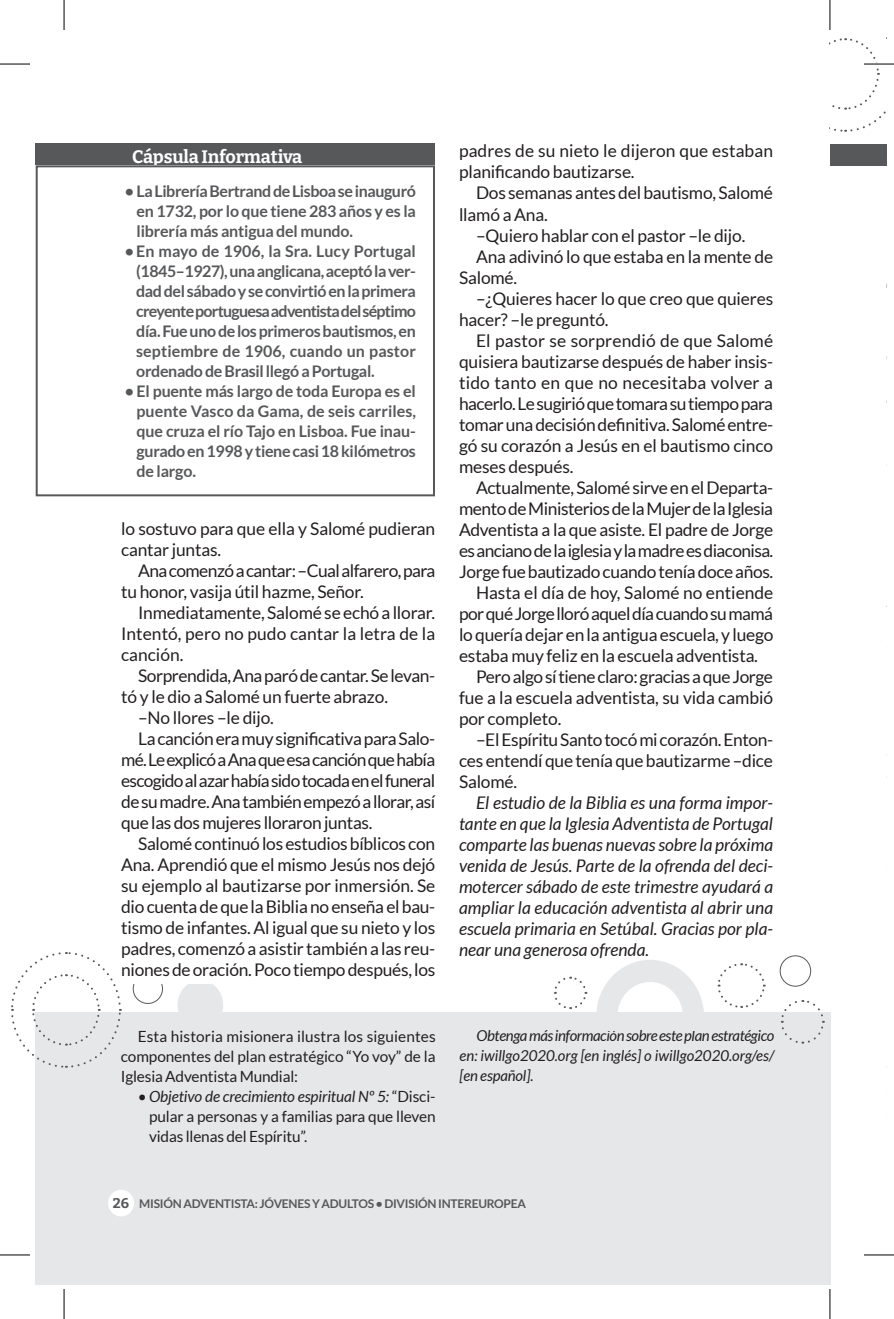
<style>
.page{position:relative;width:894px;height:1319px;background:#fff}
.page>*{position:absolute;margin:0;border:0;box-sizing:border-box;transform-origin:0 0}
.t1{font:700 18px "Bitter";letter-spacing:-.01em;color:#fff}
.t2{font:17.4px/21px "Lato";letter-spacing:-.01em;color:#231f20}
.t3{font:italic 17.4px/21px "Lato";color:#231f20;text-align:justify}
.t4{font:17.4px/21px "Lato";letter-spacing:-.03em;color:#231f20}
.t5{font:17.4px "Lato";letter-spacing:-.04em;color:#231f20}
.t6{font:17.4px "Lato";letter-spacing:.01em;color:#231f20}
.t7{font:17.4px "Lato";letter-spacing:-.035em;color:#231f20}
.t8{font:700 16px/20px "Lato";letter-spacing:-.01em;color:#57585a;text-align:justify}
.t9{font:15.4px/20px "Lato";letter-spacing:-.01em;color:#231f20;text-align:justify}
.t10{font:italic 15px/20px "Lato";color:#231f20;text-align:justify}
.t11{font:700 12px "Lato";letter-spacing:-.02em;color:#57585a}
.s1{font-style:italic}
.s2{font-family:"Bitter";font-size:14px}
</style>
<div class="page">
<svg style="left:829px;top:38px;width:57px;height:94px"></svg>
<div style="left:36px;top:143px;width:399px;height:22px;background:#57585a"></div>
<div style="left:36px;top:165px;width:399px;height:331px;border:2px solid #57585a"></div>
<div style="left:36px;top:1012px;width:795px;height:272px;background:#e6e7e9"></div>
<svg style="left:554px;top:976px;width:33px;height:34px"></svg>
<div style="left:177px;top:980px;width:46px;height:50px;background:#e6e7e9;border-radius:50%"></div>
<svg style="left:781px;top:1000px;width:43px;height:44px"></svg>
<div style="left:779px;top:955px;width:32px;height:31px;border:1px solid #57585a;border-radius:50%"></div>
<svg style="left:717px;top:963px;width:48px;height:45px"></svg>
<svg style="left:11px;top:952px;width:111px;height:116px"></svg>
<div style="left:133px;top:973px;width:30px;height:31px;border:1px solid #57585a;border-radius:50%"></div>
<svg style="left:596px;top:960px;width:108px;height:52px"></svg>
<div style="left:829px;top:144px;width:57px;height:22px;background:#57585a"></div>
<div style="left:121px;top:521px;width:314px;height:462px;background:#fff"></div>
<div style="left:108px;top:1189px;width:26px;height:27px;background:#fff;border-radius:50%"></div>
<hr style="left:863px;top:63px;width:30px;height:2px;background:#fff">
<hr style="left:0;top:64px;width:30px;height:1px;background:#000">
<hr style="left:863px;top:64px;width:30px;height:1px;background:#000">
<hr style="left:0;top:1254px;width:30px;height:1px;background:#000">
<hr style="left:863px;top:1254px;width:30px;height:1px;background:#000">
<hr style="left:64px;top:0;width:1px;height:30px;background:#000">
<hr style="left:64px;top:1289px;width:1px;height:30px;background:#000">
<hr style="left:829px;top:0;width:1px;height:30px;background:#000">
<hr style="left:829px;top:1289px;width:1px;height:30px;background:#000">
<p class="t1" style="left:132px;top:145px;width:172px">Cápsula Informativa</p>
<p class="t8" style="left:136px;top:181px;width:281px;text-indent:-12px">• La Librería Bertrand de Lisboa se inauguró en 1732, por lo que tiene 283 años y es la librería más antigua del mundo.</p>
<p class="t8" style="left:136px;top:241px;width:281px;text-indent:-11px">• En mayo de 1906, la Sra. Lucy Portugal (1845–1927), una anglicana, aceptó la ver&shy;dad del sábado y se convirtió en la primera creyente portuguesa adventista del séptimo día. Fue uno de los primeros bautismos, en septiembre de 1906, cuando un pastor ordenado de Brasil llegó a Portugal.</p>
<p class="t8" style="left:136px;top:381px;width:281px;text-indent:-12px">• El puente más largo de toda Europa es el puente Vasco da Gama, de seis carriles, que cruza el río Tajo en Lisboa. Fue inau&shy;gurado en 1998 y tiene casi 18 kilómetros de largo.</p>
<p class="t2" style="left:121px;top:518px;width:315px">lo sostuvo para que ella y Salomé pudieran cantar juntas.</p>
<p class="t4" style="left:121px;top:560px;width:316px;text-indent:17px">Ana comenzó a cantar: –Cual alfarero, para tu honor, vasija útil hazme, Señor.</p>
<p class="t2" style="left:121px;top:602px;width:316px;text-align:justify;text-indent:17px">Inmediatamente, Salomé se echó a llorar.<br>Intentó, pero no pudo cantar la letra de la canción.</p>
<p class="t2" style="left:138px;top:665px;width:298px">Sorprendida, Ana paró de cantar. Se levan-</p>
<p class="t2" style="left:121px;top:686px;width:268px">tó y le dio a Salomé un fuerte abrazo.</p>
<p class="t2" style="left:138px;top:707px;width:137px">–No llores –le dijo.</p>
<p class="t2" style="left:138px;top:728px;width:298px">LacancióneramuysignificativaparaSalo-</p>
<p class="t5" style="left:121px;top:750px;width:315px">mé. Le explicó a Ana que esa canción que había</p>
<p class="t5" style="left:121px;top:771px;width:315px">escogido al azar había sido tocada en el funeral</p>
<p class="t4" style="left:121px;top:791px;width:315px">de su madre. Ana también empezó a llorar, así</p>
<p class="t2" style="left:121px;top:812px;width:253px">que las dos mujeres lloraron juntas.</p>
<p class="t2" style="left:138px;top:833px;width:298px">Salomé continuó los estudios bíblicos con</p>
<p class="t2" style="left:121px;top:854px;width:316px">Ana. Aprendió que el mismo Jesús nos dejó</p>
<p class="t2" style="left:121px;top:875px;width:316px">su ejemplo al bautizarse por inmersión. Se</p>
<p class="t2" style="left:121px;top:896px;width:315px">dio cuenta de que la Biblia no enseña el bau-</p>
<p class="t2" style="left:121px;top:917px;width:315px">tismo de infantes. Al igual que su nieto y los</p>
<p class="t2" style="left:121px;top:938px;width:315px">padres, comenzó a asistir también a las reu-</p>
<p class="t2" style="left:121px;top:959px;width:316px">niones de oración. Poco tiempo después, los</p>
<p class="t9" style="left:121px;top:1026px;width:316px;text-indent:17px">Esta historia misionera ilustra los siguientes componentes del plan estratégico “Yo voy” de la Iglesia Adventista Mundial:</p>
<p class="t9" style="left:149px;top:1086px;width:288px;text-indent:-11px">• <span class="s1">Objetivo de crecimiento espiritual Nº 5:</span> “Disci&shy;pular a personas y a familias para que lleven vidas llenas del Espíritu”.</p>
<p class="t2" style="left:459px;top:141px;width:315px">padres de su nieto le dijeron que estaban planificando bautizarse.</p>
<p class="t2" style="left:476px;top:183px;width:298px">Dos semanas antes del bautismo, Salomé</p>
<p class="t2" style="left:459px;top:204px;width:90px">llamó a Ana.</p>
<p class="t2" style="left:476px;top:225px;width:271px">–Quiero hablar con el pastor –le dijo.</p>
<p class="t2" style="left:476px;top:246px;width:298px">Ana adivinó lo que estaba en la mente de</p>
<p class="t2" style="left:459px;top:267px;width:60px">Salomé.</p>
<p class="t2" style="left:476px;top:288px;width:299px">–¿Quieres hacer lo que creo que quieres</p>
<p class="t2" style="left:459px;top:309px;width:151px">hacer? –le preguntó.</p>
<p class="t6" style="left:476px;top:330px;width:298px">El pastor se sorprendió de que Salomé</p>
<p class="t2" style="left:459px;top:351px;width:315px">quisiera bautizarse después de haber insis-</p>
<p class="t6" style="left:459px;top:372px;width:315px">tido tanto en que no necesitaba volver a</p>
<p class="t4" style="left:459px;top:393px;width:315px">hacerlo. Le sugirió que tomara su tiempo para</p>
<p class="t2" style="left:459px;top:414px;width:315px">tomarunadecisióndefinitiva.Saloméentre-</p>
<p class="t2" style="left:459px;top:435px;width:316px">gó su corazón a Jesús en el bautismo cinco</p>
<p class="t2" style="left:459px;top:456px;width:116px">meses después.</p>
<p class="t2" style="left:476px;top:477px;width:298px">Actualmente, Salomé sirve en el Departa-</p>
<p class="t2" style="left:459px;top:498px;width:315px">mento de Ministerios de la Mujer de la Iglesia</p>
<p class="t2" style="left:459px;top:519px;width:316px">Adventista a la que asiste. El padre de Jorge</p>
<p class="t7" style="left:459px;top:540px;width:316px">es anciano de la iglesia y la madre es diaconisa.</p>
<p class="t2" style="left:459px;top:561px;width:316px">Jorge fue bautizado cuando tenía doce años.</p>
<p class="t2" style="left:476px;top:582px;width:299px">Hasta el día de hoy, Salomé no entiende</p>
<p class="t4" style="left:459px;top:603px;width:315px">por qué Jorge lloró aquel día cuando su mamá</p>
<p class="t2" style="left:459px;top:624px;width:316px">lo quería dejar en la antigua escuela, y luego</p>
<p class="t2" style="left:459px;top:645px;width:300px">estaba muy feliz en la escuela adventista.</p>
<p class="t2" style="left:476px;top:666px;width:298px">Pero algo sí tiene claro: gracias a que Jorge</p>
<p class="t2" style="left:459px;top:687px;width:315px">fue a la escuela adventista, su vida cambió</p>
<p class="t2" style="left:459px;top:708px;width:104px">por completo.</p>
<p class="t2" style="left:476px;top:729px;width:298px">–El Espíritu Santo tocó mi corazón. Enton-</p>
<p class="t2" style="left:459px;top:750px;width:315px">ces entendí que tenía que bautizarme –dice</p>
<p class="t2" style="left:459px;top:771px;width:60px">Salomé.</p>
<p class="t3" style="left:459px;top:792px;width:315px;text-indent:17px">El estudio de la Biblia es una forma impor&shy;tante en que la Iglesia Adventista de Portugal comparte las buenas nuevas sobre la próxima venida de Jesús. Parte de la ofrenda del deci&shy;motercer sábado de este trimestre ayudará a ampliar la educación adventista al abrir una escuela primaria en Setúbal. Gracias por pla&shy;near una generosa ofrenda.</p>
<p class="t10" style="left:459px;top:1026px;width:316px;text-indent:17px">Obtenga más información sobre este plan estratégico en: iwillgo2020.org [en inglés] o iwillgo2020.org/es/ [en español].</p>
<p class="t11" style="left:113px;top:1196px;width:414px"><span class="s2">26</span> MISIÓN ADVENTISTA: JÓVENES Y ADULTOS • DIVISIÓN INTEREUROPEA</p>
</div>
